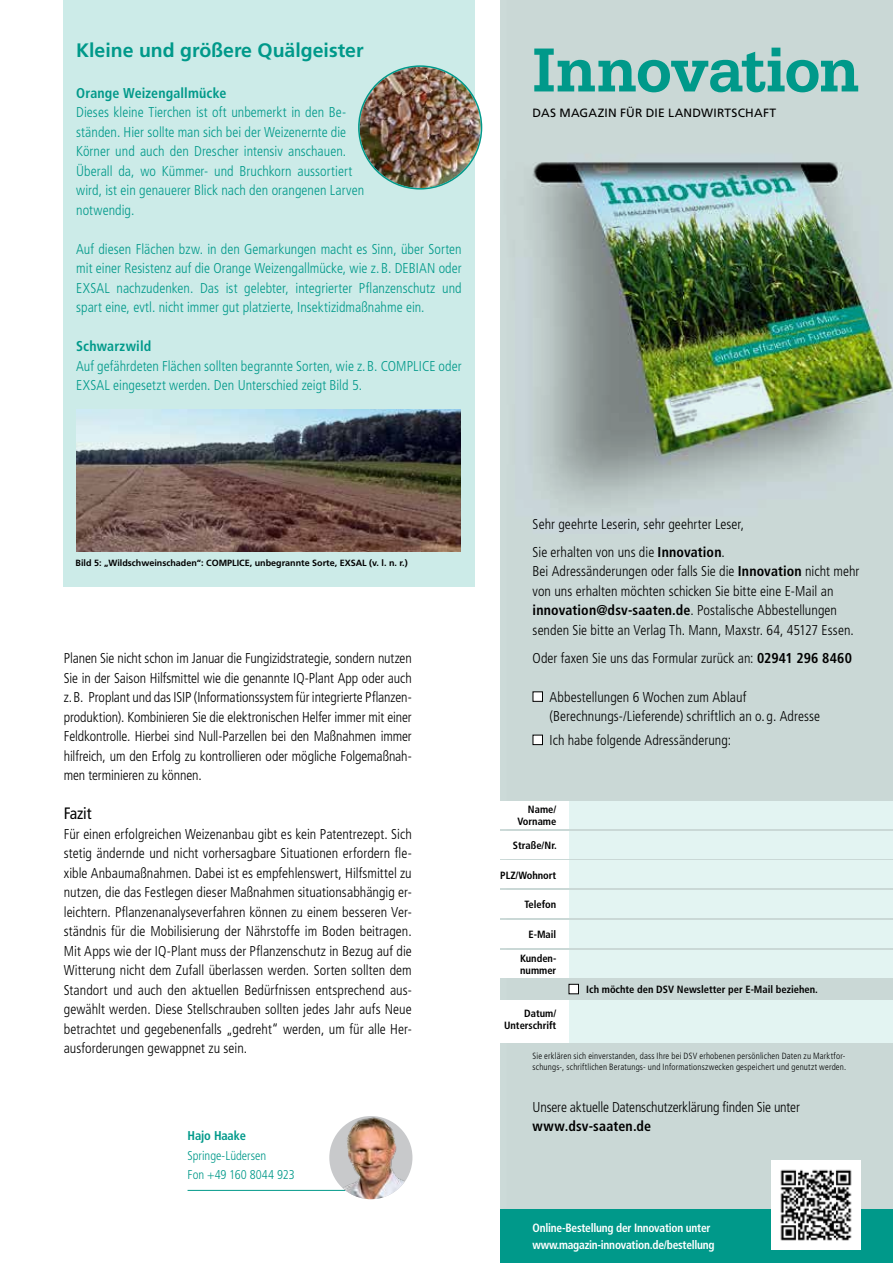
<style>
.page{position:relative;width:893px;height:1263px;background:#fff}
.page>*{position:absolute;margin:0;border:0;box-sizing:border-box;transform-origin:0 0}
.t1{font:700 19.5px "Frutiger LT Std";color:#00998a}
.t2{font:condensed 16.5px "Frutiger LT Std";letter-spacing:-.01em;color:#000}
.t3{font:300 condensed 14.25px/19.5px "Frutiger LT Std";letter-spacing:.005em;color:#000}
.t4{font:300 condensed 14.25px/19.5px "Frutiger LT Std";letter-spacing:.005em;color:#00998a}
.t5{font:700 condensed 14.25px "Frutiger LT Std";letter-spacing:.01em;color:#00998a}
.t6{font:700 condensed 14.25px "Frutiger LT Std";letter-spacing:.015em;color:#000}
.t7{font:300 condensed 12.75px/19.5px "Frutiger LT Std";color:#00998a}
.t8{font:700 condensed 12.75px "Frutiger LT Std";letter-spacing:-.01em;color:#00998a}
.t9{font:700 condensed 12px/16.5px "Frutiger LT Std";letter-spacing:-.02em;color:#fff;scale:.95 1}
.t10{font:12px "Frutiger LT Std";letter-spacing:.02em;color:#000}
.t11{font:700 condensed 10.5px/12px "Frutiger LT Std";color:#000;text-align:right}
.t12{font:300 condensed 9px/10.8px "Frutiger LT Std";letter-spacing:.02em;color:#000}
.t13{font:700 9px "Frutiger LT Std";color:#000}
.s1{font-weight:700}
</style>
<div class="page">
<img style="left:500px;top:0;width:393px;height:1209px">
<div style="left:499px;top:801px;width:70px;height:27px;background:#fff"></div>
<div style="left:569px;top:801px;width:324px;height:27px;background:#e3f4f2"></div>
<div style="left:499px;top:831px;width:70px;height:27px;background:#fff"></div>
<div style="left:569px;top:831px;width:324px;height:27px;background:#e3f4f2"></div>
<div style="left:499px;top:861px;width:70px;height:27px;background:#fff"></div>
<div style="left:569px;top:861px;width:324px;height:27px;background:#e3f4f2"></div>
<div style="left:499px;top:891px;width:70px;height:27px;background:#fff"></div>
<div style="left:569px;top:891px;width:324px;height:27px;background:#e3f4f2"></div>
<div style="left:499px;top:920px;width:70px;height:27px;background:#fff"></div>
<div style="left:569px;top:920px;width:324px;height:27px;background:#e3f4f2"></div>
<div style="left:499px;top:950px;width:70px;height:27px;background:#fff"></div>
<div style="left:569px;top:950px;width:324px;height:27px;background:#e3f4f2"></div>
<div style="left:499px;top:1000px;width:70px;height:43px;background:#fff"></div>
<div style="left:569px;top:1000px;width:324px;height:43px;background:#e3f4f2"></div>
<div style="left:569px;top:984px;width:9px;height:10px;background:#fff"></div>
<div style="left:569px;top:984px;width:10px;height:10px;border:1px solid #000"></div>
<div style="left:500px;top:1209px;width:393px;height:54px;background:#00998a"></div>
<img style="left:771px;top:1160px;width:90px;height:90px">
<div style="left:533px;top:692px;width:9px;height:9px;background:#fff"></div>
<div style="left:533px;top:691px;width:10px;height:11px;border:1px solid #000"></div>
<div style="left:533px;top:735px;width:9px;height:10px;background:#fff"></div>
<div style="left:533px;top:735px;width:10px;height:10px;border:1px solid #000"></div>
<svg style="left:534px;top:48px;width:324px;height:44px;background:#75bdb6"></svg>
<div style="left:63px;top:0;width:412px;height:587px;background:#ccebe8"></div>
<img style="left:77px;top:410px;width:384px;height:141px">
<img style="left:360px;top:67px;width:121px;height:121px;border-radius:61px">
<div style="left:358px;top:65px;width:124px;height:125px;border:2px solid #00998a;border-radius:50%"></div>
<hr style="left:188px;top:1190px;width:166px;height:1px;background:#00998a">
<div style="left:329px;top:1116px;width:83px;height:83px;background:#c8c9cb;border-radius:50%"></div>
<img style="left:334px;top:1116px;width:77px;height:83px">
<h1 class="t1" style="left:76px;top:39px;width:289px">Kleine und größere Quälgeister</h1>
<p class="t5" style="left:76px;top:84px;width:152px">Orange Weizengallmücke</p>
<p class="t4" style="left:76px;top:103px;width:289px">Dieses kleine Tierchen ist oft unbemerkt in den Be&shy;ständen. Hier sollte man sich bei der Weizenernte die Körner und auch den Drescher intensiv anschauen.<br>Überall da, wo Kümmer- und Bruchkorn aussortiert wird, ist ein genauerer Blick nach den orangenen Larven notwendig.</p>
<p class="t4" style="left:76px;top:239px;width:387px;text-align:justify">Auf diesen Flächen bzw. in den Gemarkungen macht es Sinn, über Sorten mit einer Resistenz auf die Orange Weizengallmücke, wie z.B. DEBIAN oder EXSAL nachzudenken. Das ist gelebter, integrierter Pflanzenschutz und spart eine, evtl. nicht immer gut platzierte, Insektizidmaßnahme ein.</p>
<p class="t5" style="left:76px;top:338px;width:77px">Schwarzwild</p>
<p class="t4" style="left:76px;top:356px;width:387px">Auf gefährdeten Flächen sollten begrannte Sorten, wie z.B. COMPLICE oder<br>EXSAL eingesetzt werden. Den Unterschied zeigt Bild 5.</p>
<p class="t10" style="left:533px;top:106px;width:245px">DAS MAGAZIN FÜR DIE LANDWIRTSCHAFT</p>
<p class="t13" style="left:76px;top:557px;width:334px">Bild 5: „Wildschweinschaden“: COMPLICE, unbegrannte Sorte, EXSAL (v. l. n. r.)</p>
<p class="t3" style="left:64px;top:649px;width:350px;text-align:justify">Planen Sie nicht schon im Januar die Fungizidstrategie, sondern nutzen Sie in der Saison Hilfsmittel wie die genannte IQ-Plant App oder auch z.B. Proplant und das ISIP (Informationssystem für integrierte Pflanzen&shy;produktion). Kombinieren Sie die elektronischen Helfer immer mit einer Feldkontrolle. Hierbei sind Null-Parzellen bei den Maßnahmen immer hilfreich, um den Erfolg zu kontrollieren oder mögliche Folgemaßnah&shy;men terminieren zu können.</p>
<p class="t2" style="left:64px;top:804px;width:29px">Fazit</p>
<p class="t3" style="left:64px;top:824px;width:350px;text-align:justify">Für einen erfolgreichen Weizenanbau gibt es kein Patentrezept. Sich stetig ändernde und nicht vorhersagbare Situationen erfordern fle&shy;xible Anbaumaßnahmen. Dabei ist es empfehlenswert, Hilfsmittel zu nutzen, die das Festlegen dieser Maßnahmen situationsabhängig er&shy;leichtern. Pflanzenanalyseverfahren können zu einem besseren Ver&shy;ständnis für die Mobilisierung der Nährstoffe im Boden beitragen.<br>Mit Apps wie der IQ-Plant muss der Pflanzenschutz in Bezug auf die Witterung nicht dem Zufall überlassen werden. Sorten sollten dem Standort und auch den aktuellen Bedürfnissen entsprechend aus&shy;gewählt werden. Diese Stellschrauben sollten jedes Jahr aufs Neue betrachtet und gegebenenfalls „gedreht“ werden, um für alle Her&shy;ausforderungen gewappnet zu sein.</p>
<p class="t8" style="left:188px;top:1128px;width:60px">Hajo Haake</p>
<p class="t7" style="left:188px;top:1146px;width:109px">Springe-Lüdersen<br>Fon +49 160 8044 923</p>
<p class="t3" style="left:533px;top:510px;width:213px;line-height:28px">Sehr geehrte Leserin, sehr geehrter Leser,<br>Sie erhalten von uns die <span class="s1">Innovation</span>.</p>
<p class="t3" style="left:533px;top:562px;width:328px">Bei Adressänderungen oder falls Sie die <span class="s1">Innovation</span> nicht mehr von uns erhalten möchten schicken Sie bitte eine E-Mail an <span class="s1">innovation@dsv-saaten.de</span>. Postalische Abbestellungen senden Sie bitte an Verlag Th. Mann, Maxstr. 64, 45127 Essen.</p>
<p class="t3" style="left:533px;top:648px;width:321px">Oder faxen Sie uns das Formular zurück an: <span class="s1">02941 296 8460</span></p>
<p class="t3" style="left:550px;top:687px;width:272px">Abbestellungen 6 Wochen zum Ablauf (Berechnungs-/Lieferende) schriftlich an o. g. Adresse</p>
<p class="t3" style="left:550px;top:730px;width:183px">Ich habe folgende Adressänderung:</p>
<p class="t11" style="left:517px;top:803px;width:40px">Name/<br>Vorname</p>
<p class="t11" style="left:513px;top:839px;width:45px">Straße/Nr.</p>
<p class="t11" style="left:500px;top:869px;width:58px">PLZ/Wohnort</p>
<p class="t11" style="left:524px;top:899px;width:33px">Telefon</p>
<p class="t11" style="left:528px;top:928px;width:29px">E-Mail</p>
<p class="t11" style="left:520px;top:952px;width:38px;text-align:left">Kunden&shy;nummer</p>
<p class="t11" style="left:504px;top:1008px;width:54px">Datum/<br>Unterschrift</p>
<p class="t12" style="left:533px;top:1051px;width:315px">Sie erklären sich einverstanden, dass Ihre bei DSV erhobenen persönlichen Daten zu Marktfor&shy;schungs-, schriftlichen Beratungs- und Informationszwecken gespeichert und genutzt werden.</p>
<p class="t3" style="left:533px;top:1097px;width:269px">Unsere aktuelle Datenschutzerklärung finden Sie unter</p>
<p class="t6" style="left:533px;top:1118px;width:120px">www.dsv-saaten.de</p>
<p class="t11" style="left:586px;top:983px;width:233px">Ich möchte den DSV Newsletter per E-Mail beziehen.</p>
<p class="t9" style="left:533px;top:1220px;width:193px">Online-Bestellung der Innovation unter www.magazin-innovation.de/bestellung</p>
</div>
